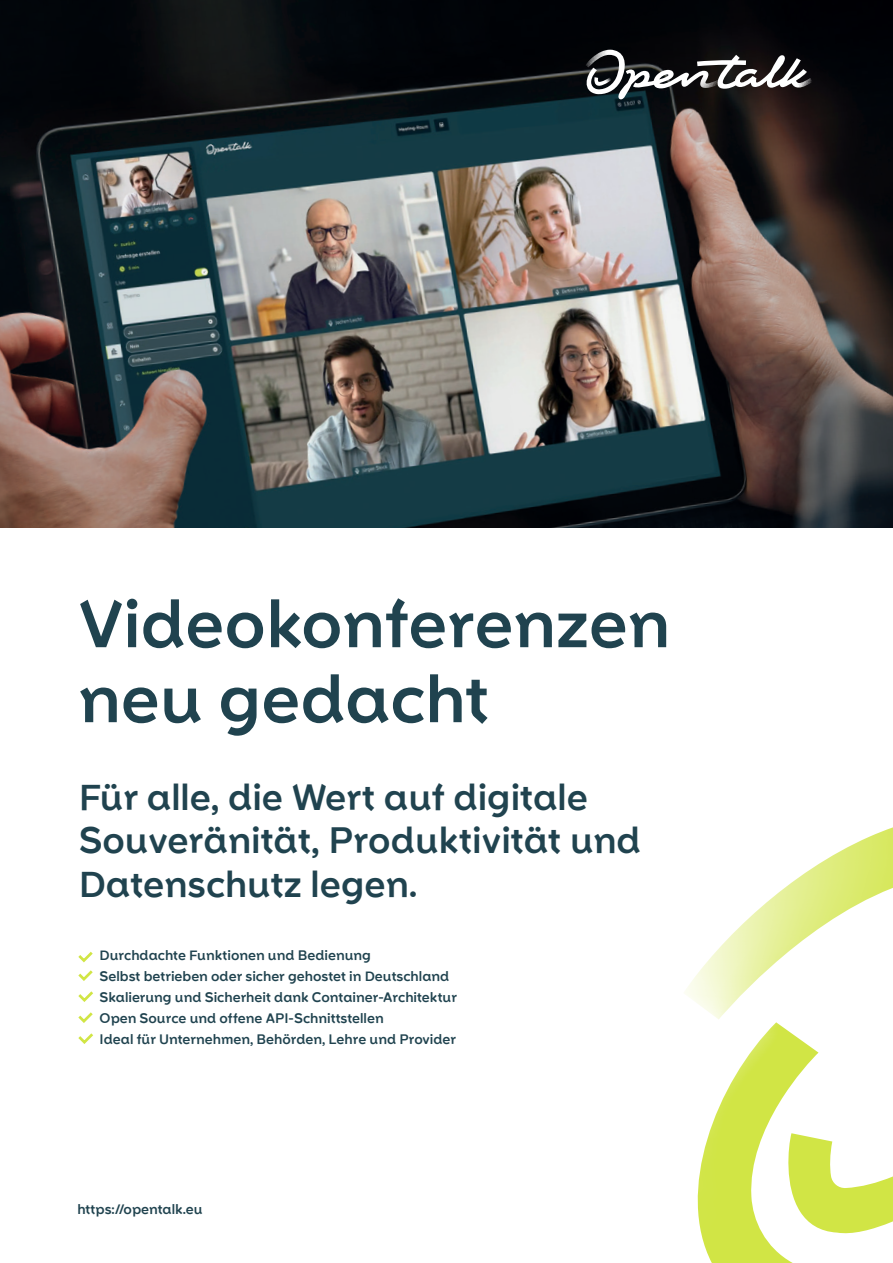
<style>
.page{position:relative;width:893px;height:1263px;background:#fff}
.page>*{position:absolute;margin:0;border:0;box-sizing:border-box;transform-origin:0 0}
.t1{font:66px/75px "Opentalk 750";color:#20434f}
.t2{font:36px/43.2px "Opentalk 750";color:#20434f}
.t3{font:13.5px/21px "Opentalk 750";color:#20434f}
</style>
<div class="page">
<img style="left:0;top:0;width:893px;height:527px">
<svg style="left:582px;top:50px;width:231px;height:49px"></svg>
<svg style="left:78px;top:951px;width:15px;height:93px"></svg>
<svg style="left:684px;top:827px;width:209px;height:436px"></svg>
<h1 class="t1" style="left:78px;top:588px;width:593px">Videokonferenzen neu gedacht</h1>
<h2 class="t2" style="left:79px;top:777px;width:564px">Für alle, die Wert auf digitale<br>Souveränität, Produktivität und<br>Datenschutz legen.</h2>
<p class="t3" style="left:100px;top:945px;width:359px">Durchdachte Funktionen und Bedienung<br>Selbst betrieben oder sicher gehostet in Deutschland Skalierung und Sicherheit dank Container-Architektur Open Source und offene API-Schnittstellen<br>Ideal für Unternehmen, Behörden, Lehre und Provider</p>
<p class="t3" style="left:77px;top:1199px;width:127px">https://opentalk.eu</p>
</div>
